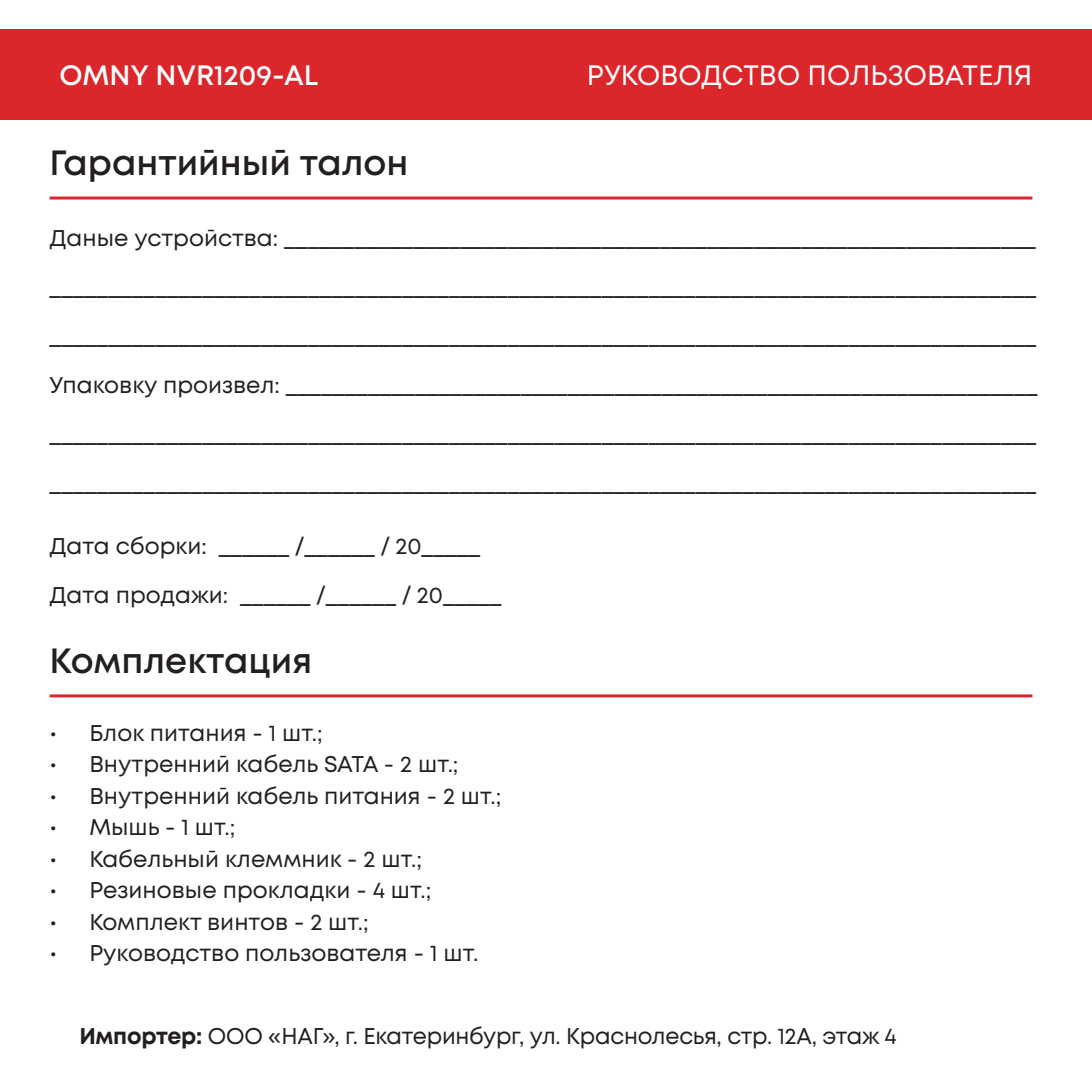
<style>
.page{position:relative;width:1092px;height:1092px;background:#fff}
.page>*{position:absolute;margin:0;border:0;box-sizing:border-box;transform-origin:0 0}
.t1{font:600 35px "Mont";color:#231f20}
.t2{font:28px "Mont";color:#fff}
.t3{font:600 28px "Mont";color:#fff}
.t4{font:22.75px "Mont";color:#231f20}
.s1{font-weight:700}
</style>
<div class="page">
<div style="left:0;top:30px;width:1091px;height:90px;background:#db262c"></div>
<hr style="left:50px;top:196px;width:982px;height:3px;background:#db262c">
<hr style="left:50px;top:694px;width:982px;height:3px;background:#db262c">
<p class="t3" style="left:60px;top:57px;width:260px">OMNY NVR1209-AL</p>
<p class="t2" style="left:587px;top:57px;width:447px">РУКОВОДСТВО ПОЛЬЗОВАТЕЛЯ</p>
<p class="t1" style="left:50px;top:140px;width:360px">Гарантийный талон</p>
<p class="t4" style="left:50px;top:223px;width:987px">Даные устройства: ________________________________________________________________</p>
<p class="t4" style="left:50px;top:272px;width:988px">____________________________________________________________________________________</p>
<p class="t4" style="left:50px;top:321px;width:988px">____________________________________________________________________________________</p>
<p class="t4" style="left:50px;top:370px;width:989px">Упаковку произвел: ________________________________________________________________</p>
<p class="t4" style="left:50px;top:419px;width:988px">____________________________________________________________________________________</p>
<p class="t4" style="left:50px;top:468px;width:988px">____________________________________________________________________________________</p>
<p class="t4" style="left:50px;top:531px;width:432px">Дата сборки: ______ /______ / 20_____</p>
<p class="t4" style="left:50px;top:580px;width:453px">Дата продажи: ______ /______ / 20_____</p>
<p class="t1" style="left:50px;top:638px;width:264px">Комплектация</p>
<p class="t4" style="left:50px;top:718px;width:274px">• Блок питания - 1 шт.;</p>
<p class="t4" style="left:50px;top:749px;width:410px">• Внутренний кабель SATA - 2 шт.;</p>
<p class="t4" style="left:50px;top:781px;width:453px">• Внутренний кабель питания - 2 шт.;</p>
<p class="t4" style="left:50px;top:812px;width:187px">• Мышь - 1 шт.;</p>
<p class="t4" style="left:50px;top:844px;width:374px">• Кабельный клеммник - 2 шт.;</p>
<p class="t4" style="left:50px;top:875px;width:383px">• Резиновые прокладки - 4 шт.;</p>
<p class="t4" style="left:50px;top:907px;width:320px">• Комплект винтов - 2 шт.;</p>
<p class="t4" style="left:50px;top:938px;width:430px">• Руководство пользователя - 1 шт.</p>
<p class="t4" style="left:79px;top:1021px;width:818px"><span class="s1">Импортер:</span> ООО «НАГ», г. Екатеринбург, ул. Краснолесья, стр. 12А, этаж 4</p>
</div>
